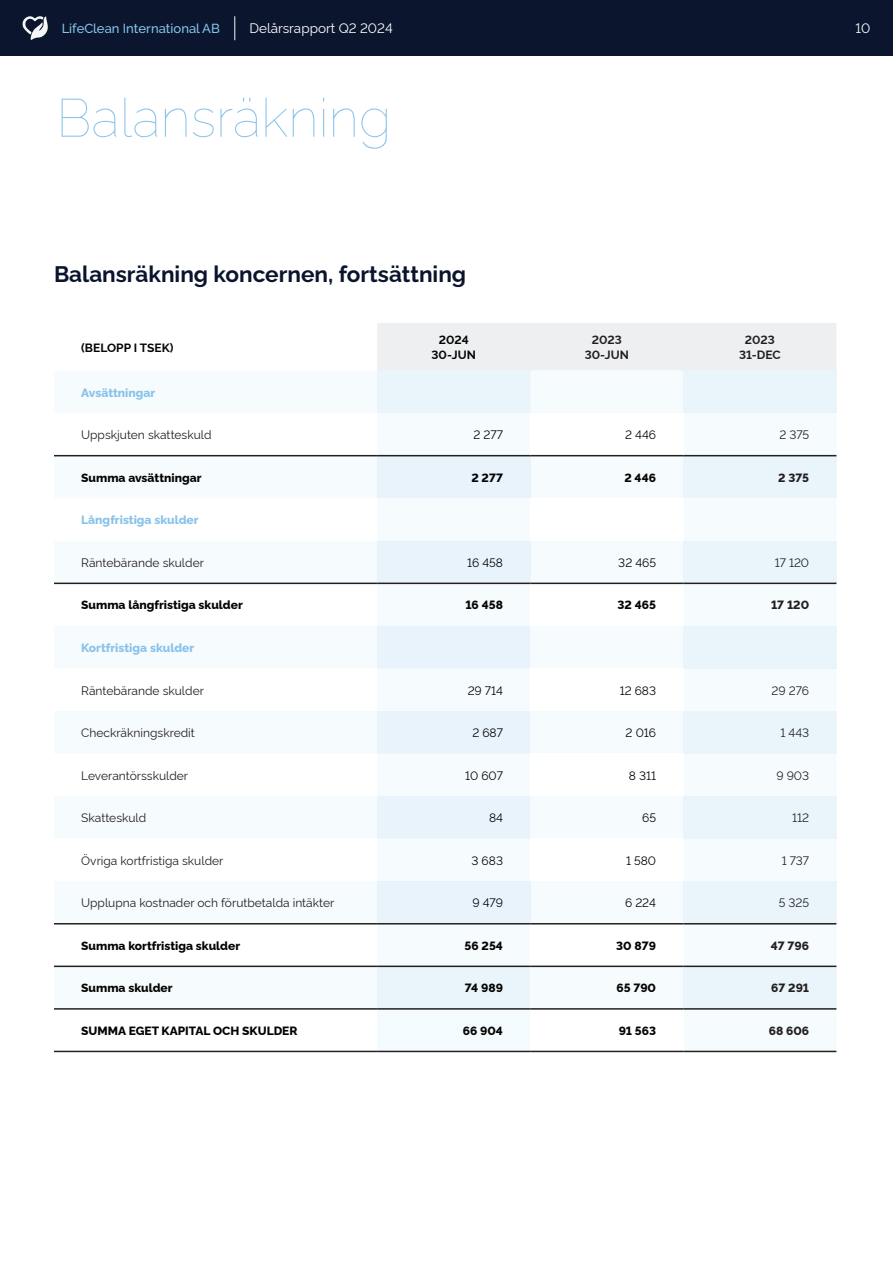
<style>
.page{position:relative;width:893px;height:1263px;background:#fff}
.page>*{position:absolute;margin:0;border:0;box-sizing:border-box;transform-origin:0 0}
.t1{font:100 53.7px "Rawline";color:#89c3ea}
.t2{font:700 22.5px "Rawline";color:#0a152d}
.t3{font:13.5px "Rawline";color:#fff}
.t4{font:500 13.05px "Raleway";color:#84c4eb}
.t5{font:12px "Rawline";color:#231f20}
.t6{font:800 12px "Rawline";color:#040503}
.t7{font:12px "Rawline";color:#040503}
.t8{font:800 12px "Rawline";color:#89c3ea}
.t9{font:800 12px "Rawline";color:#231f20}
.t10{font:700 12px/14.4px "Rawline";color:#040503;text-align:center}
.t11{font:700 12px/14.4px "Rawline";color:#231f20;text-align:center}
</style>
<div class="page">
<div style="left:0;top:0;width:893px;height:55px;background:#0b162e"></div>
<svg style="left:23px;top:16px;width:25px;height:24px"></svg>
<svg style="left:234px;top:16px;width:1px;height:24px"></svg>
<div style="left:377px;top:323px;width:459px;height:48px;background:#edeff0"></div>
<svg style="left:377px;top:371px;width:459px;height:680px;fill:#f6fbfe"></svg>
<div style="left:683px;top:371px;width:153px;height:42px;background:#eaf5fb"></div>
<svg style="left:54px;top:454px;width:323px;height:471px;fill:#f6fbfe"></svg>
<div style="left:530px;top:413px;width:153px;height:43px;background:#fff"></div>
<div style="left:377px;top:456px;width:153px;height:42px;background:#e9f3fb"></div>
<div style="left:683px;top:456px;width:153px;height:42px;background:#eaf5fb"></div>
<div style="left:530px;top:498px;width:153px;height:43px;background:#fff"></div>
<div style="left:377px;top:541px;width:153px;height:42px;background:#e9f3fb"></div>
<div style="left:683px;top:541px;width:153px;height:42px;background:#eaf5fb"></div>
<div style="left:530px;top:583px;width:153px;height:43px;background:#fff"></div>
<svg style="left:377px;top:626px;width:153px;height:213px"></svg>
<div style="left:683px;top:626px;width:153px;height:42px;background:#eaf5fb"></div>
<div style="left:530px;top:668px;width:153px;height:43px;background:#fff"></div>
<div style="left:683px;top:711px;width:153px;height:42px;background:#eaf5fb"></div>
<div style="left:530px;top:753px;width:153px;height:43px;background:#fff"></div>
<div style="left:683px;top:796px;width:153px;height:43px;background:#eaf5fb"></div>
<div style="left:530px;top:839px;width:153px;height:42px;background:#fff"></div>
<div style="left:377px;top:881px;width:153px;height:43px;background:#e9f3fb"></div>
<div style="left:683px;top:881px;width:153px;height:43px;background:#eaf5fb"></div>
<div style="left:530px;top:924px;width:153px;height:42px;background:#fff"></div>
<div style="left:54px;top:966px;width:323px;height:43px;background:#f6fbfe"></div>
<div style="left:377px;top:966px;width:153px;height:43px;background:#eaf5fb"></div>
<div style="left:530px;top:966px;width:153px;height:43px;background:#f6fbfe"></div>
<div style="left:683px;top:966px;width:153px;height:43px;background:#eaf5fb"></div>
<div style="left:377px;top:1009px;width:153px;height:42px;background:#f4fbfe"></div>
<div style="left:530px;top:1009px;width:153px;height:42px;background:#fff"></div>
<hr style="left:54px;top:455px;width:323px;height:1px;background:#231f20">
<hr style="left:377px;top:455px;width:153px;height:1px;background:#231f20">
<hr style="left:530px;top:455px;width:153px;height:1px;background:#231f20">
<hr style="left:683px;top:455px;width:153px;height:1px;background:#231f20">
<hr style="left:54px;top:583px;width:323px;height:1px;background:#231f20">
<hr style="left:377px;top:583px;width:153px;height:1px;background:#231f20">
<hr style="left:530px;top:583px;width:153px;height:1px;background:#231f20">
<hr style="left:683px;top:583px;width:153px;height:1px;background:#231f20">
<hr style="left:54px;top:923px;width:323px;height:1px;background:#231f20">
<hr style="left:377px;top:923px;width:153px;height:1px;background:#231f20">
<hr style="left:530px;top:923px;width:153px;height:1px;background:#231f20">
<hr style="left:683px;top:923px;width:153px;height:1px;background:#231f20">
<hr style="left:377px;top:965px;width:153px;height:2px;background:#231f20">
<hr style="left:530px;top:965px;width:153px;height:2px;background:#231f20">
<hr style="left:683px;top:965px;width:153px;height:2px;background:#231f20">
<hr style="left:377px;top:1008px;width:153px;height:2px;background:#231f20">
<hr style="left:530px;top:1008px;width:153px;height:2px;background:#231f20">
<hr style="left:683px;top:1008px;width:153px;height:2px;background:#231f20">
<hr style="left:54px;top:965px;width:323px;height:2px;background:#231f20">
<hr style="left:54px;top:1008px;width:323px;height:2px;background:#231f20">
<hr style="left:54px;top:1051px;width:323px;height:1px;background:#231f20">
<hr style="left:377px;top:1051px;width:153px;height:1px;background:#231f20">
<hr style="left:530px;top:1051px;width:153px;height:1px;background:#231f20">
<hr style="left:683px;top:1051px;width:153px;height:1px;background:#231f20">
<p class="t4" style="left:62px;top:21px;width:160px">LifeClean International AB</p>
<p class="t3" style="left:249px;top:17px;width:145px">Delårsrapport Q2 2024</p>
<p class="t3" style="left:856px;top:17px;width:16px">10</p>
<p class="t1" style="left:56px;top:75px;width:336px">Balansräkning</p>
<p class="t2" style="left:54px;top:257px;width:414px">Balansräkning koncernen, fortsättning</p>
<p class="t10" style="left:81px;top:339px;width:94px">(BELOPP I TSEK)</p>
<p class="t10" style="left:432px;top:332px;width:46px">2024<br>30-JUN</p>
<p class="t11" style="left:585px;top:332px;width:46px">2023<br>30-JUN</p>
<p class="t11" style="left:739px;top:332px;width:43px">2023<br>31-DEC</p>
<p class="t8" style="left:81px;top:383px;width:76px">Avsättningar</p>
<p class="t5" style="left:81px;top:425px;width:132px">Uppskjuten skatteskuld</p>
<p class="t7" style="left:473px;top:425px;width:31px">2 277</p>
<p class="t7" style="left:625px;top:425px;width:32px">2 446</p>
<p class="t5" style="left:779px;top:425px;width:31px">2 375</p>
<p class="t6" style="left:81px;top:468px;width:122px">Summa avsättningar</p>
<p class="t6" style="left:471px;top:468px;width:33px">2 277</p>
<p class="t6" style="left:624px;top:468px;width:33px">2 446</p>
<p class="t9" style="left:778px;top:468px;width:32px">2 375</p>
<p class="t8" style="left:81px;top:511px;width:119px">Långfristiga skulder</p>
<p class="t5" style="left:81px;top:553px;width:124px">Räntebärande skulder</p>
<p class="t7" style="left:467px;top:553px;width:37px">16 458</p>
<p class="t7" style="left:618px;top:553px;width:39px">32 465</p>
<p class="t5" style="left:775px;top:553px;width:36px">17 120</p>
<p class="t6" style="left:81px;top:596px;width:163px">Summa långfristiga skulder</p>
<p class="t6" style="left:465px;top:596px;width:39px">16 458</p>
<p class="t6" style="left:618px;top:596px;width:40px">32 465</p>
<p class="t9" style="left:771px;top:596px;width:40px">17 120</p>
<p class="t8" style="left:81px;top:638px;width:114px">Kortfristiga skulder</p>
<p class="t5" style="left:81px;top:681px;width:124px">Räntebärande skulder</p>
<p class="t7" style="left:468px;top:681px;width:37px">29 714</p>
<p class="t7" style="left:620px;top:681px;width:38px">12 683</p>
<p class="t5" style="left:771px;top:681px;width:39px">29 276</p>
<p class="t5" style="left:81px;top:723px;width:115px">Checkräkningskredit</p>
<p class="t7" style="left:472px;top:723px;width:32px">2 687</p>
<p class="t7" style="left:626px;top:723px;width:32px">2 016</p>
<p class="t5" style="left:780px;top:723px;width:30px">1 443</p>
<p class="t5" style="left:81px;top:766px;width:108px">Leverantörsskulder</p>
<p class="t7" style="left:465px;top:766px;width:39px">10 607</p>
<p class="t7" style="left:629px;top:766px;width:29px">8 311</p>
<p class="t5" style="left:776px;top:766px;width:34px">9 903</p>
<p class="t5" style="left:81px;top:808px;width:67px">Skatteskuld</p>
<p class="t7" style="left:489px;top:808px;width:15px">84</p>
<p class="t7" style="left:642px;top:808px;width:15px">65</p>
<p class="t5" style="left:792px;top:808px;width:18px">112</p>
<p class="t5" style="left:81px;top:851px;width:144px">Övriga kortfristiga skulder</p>
<p class="t7" style="left:472px;top:851px;width:33px">3 683</p>
<p class="t7" style="left:626px;top:851px;width:32px">1 580</p>
<p class="t5" style="left:782px;top:851px;width:29px">1 737</p>
<p class="t5" style="left:81px;top:893px;width:255px">Upplupna kostnader och förutbetalda intäkter</p>
<p class="t7" style="left:472px;top:893px;width:32px">9 479</p>
<p class="t7" style="left:625px;top:893px;width:33px">6 224</p>
<p class="t5" style="left:779px;top:893px;width:32px">5 325</p>
<p class="t6" style="left:81px;top:936px;width:160px">Summa kortfristiga skulder</p>
<p class="t6" style="left:465px;top:936px;width:40px">56 254</p>
<p class="t6" style="left:616px;top:936px;width:41px">30 879</p>
<p class="t9" style="left:771px;top:936px;width:40px">47 796</p>
<p class="t6" style="left:81px;top:979px;width:93px">Summa skulder</p>
<p class="t6" style="left:465px;top:979px;width:40px">74 989</p>
<p class="t6" style="left:616px;top:979px;width:41px">65 790</p>
<p class="t9" style="left:771px;top:979px;width:39px">67 291</p>
<p class="t6" style="left:81px;top:1021px;width:218px">SUMMA EGET KAPITAL OCH SKULDER</p>
<p class="t6" style="left:463px;top:1021px;width:42px">66 904</p>
<p class="t6" style="left:619px;top:1021px;width:39px">91 563</p>
<p class="t9" style="left:769px;top:1021px;width:42px">68 606</p>
</div>
